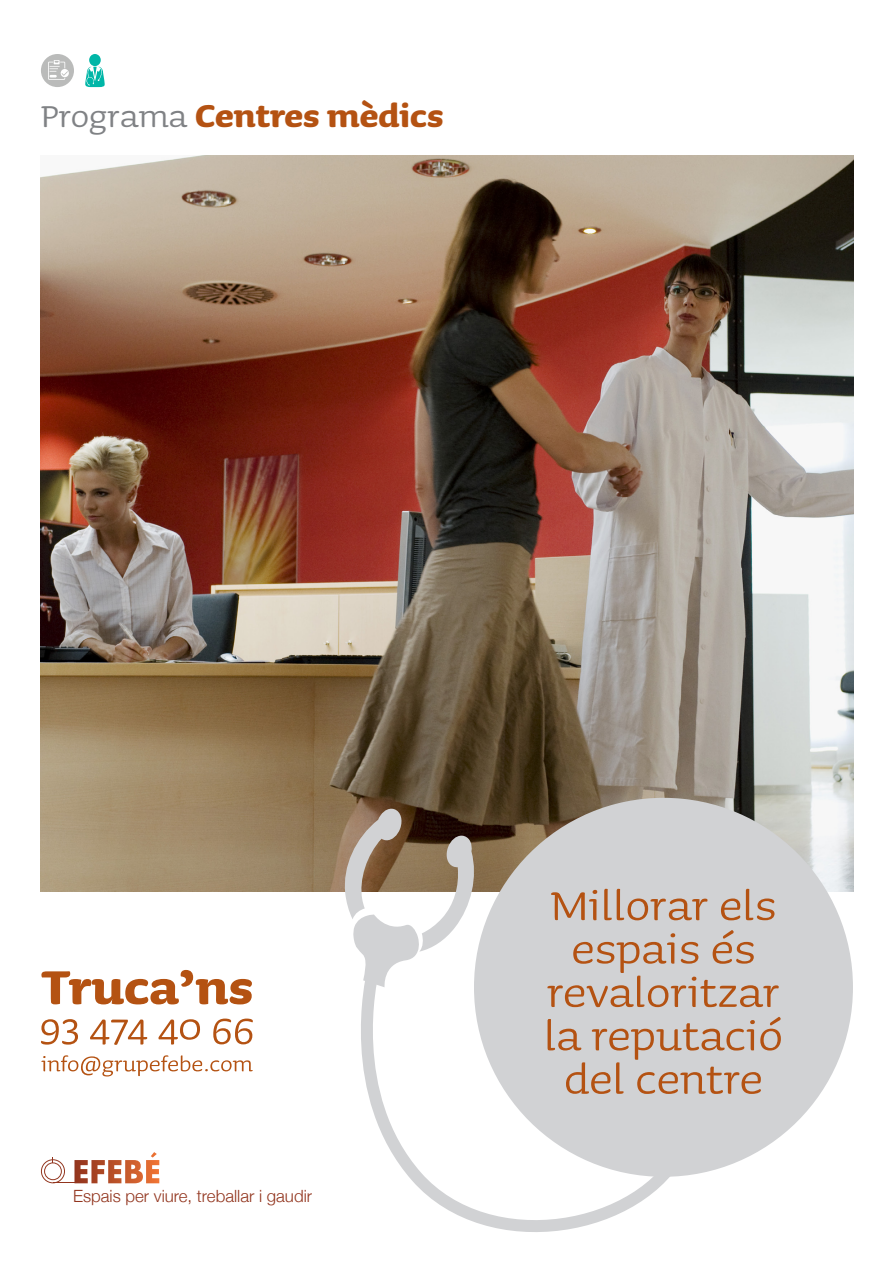
<style>
.page{position:relative;width:893px;height:1263px;background:#fff}
.page>*{position:absolute;margin:0;border:0;box-sizing:border-box;transform-origin:0 0}
.t1{font:53.7px "Sauna";color:#b45212}
.t2{font:700 40.35px "Sauna";color:#b45212}
.t3{font:300 16.8px "Helvetica Neue";color:#92351e}
.s1{font-weight:400;color:#808285}
</style>
<div class="page">
<img style="left:41px;top:155px;width:812px;height:736px">
<div style="left:474px;top:798px;width:379px;height:379px;background:#d1d2d4;border-radius:50%"></div>
<svg style="left:41px;top:970px;width:211px;height:34px"></svg>
<svg style="left:41px;top:1055px;width:212px;height:21px"></svg>
<svg style="left:41px;top:1018px;width:212px;height:27px"></svg>
<svg style="left:41px;top:1152px;width:118px;height:31px"></svg>
<div style="left:89px;top:54px;width:12px;height:12px;background:#00b6a7;border-radius:50%"></div>
<svg style="left:85px;top:67px;width:20px;height:20px"></svg>
<div style="left:41px;top:54px;width:33px;height:33px;background:#babbba;border-radius:50%"></div>
<svg style="left:48px;top:60px;width:21px;height:20px"></svg>
<svg style="left:342px;top:809px;width:136px;height:155px"></svg>
<svg style="left:361px;top:964px;width:334px;height:268px"></svg>
<p class="t2" style="left:41px;top:94px;width:404px"><span class="s1">Programa</span> Centres mèdics</p>
<p class="t3" style="left:73px;top:1182px;width:241px">Espais per viure, treballar i gaudir</p>
<p class="t1" style="left:550px;top:876px;width:227px">Millorar els</p>
<p class="t1" style="left:571px;top:920px;width:186px">espais és</p>
<p class="t1" style="left:547px;top:963px;width:234px">revaloritzar</p>
<p class="t1" style="left:544px;top:1007px;width:240px">la reputació</p>
<p class="t1" style="left:564px;top:1050px;width:200px">del centre</p>
</div>
